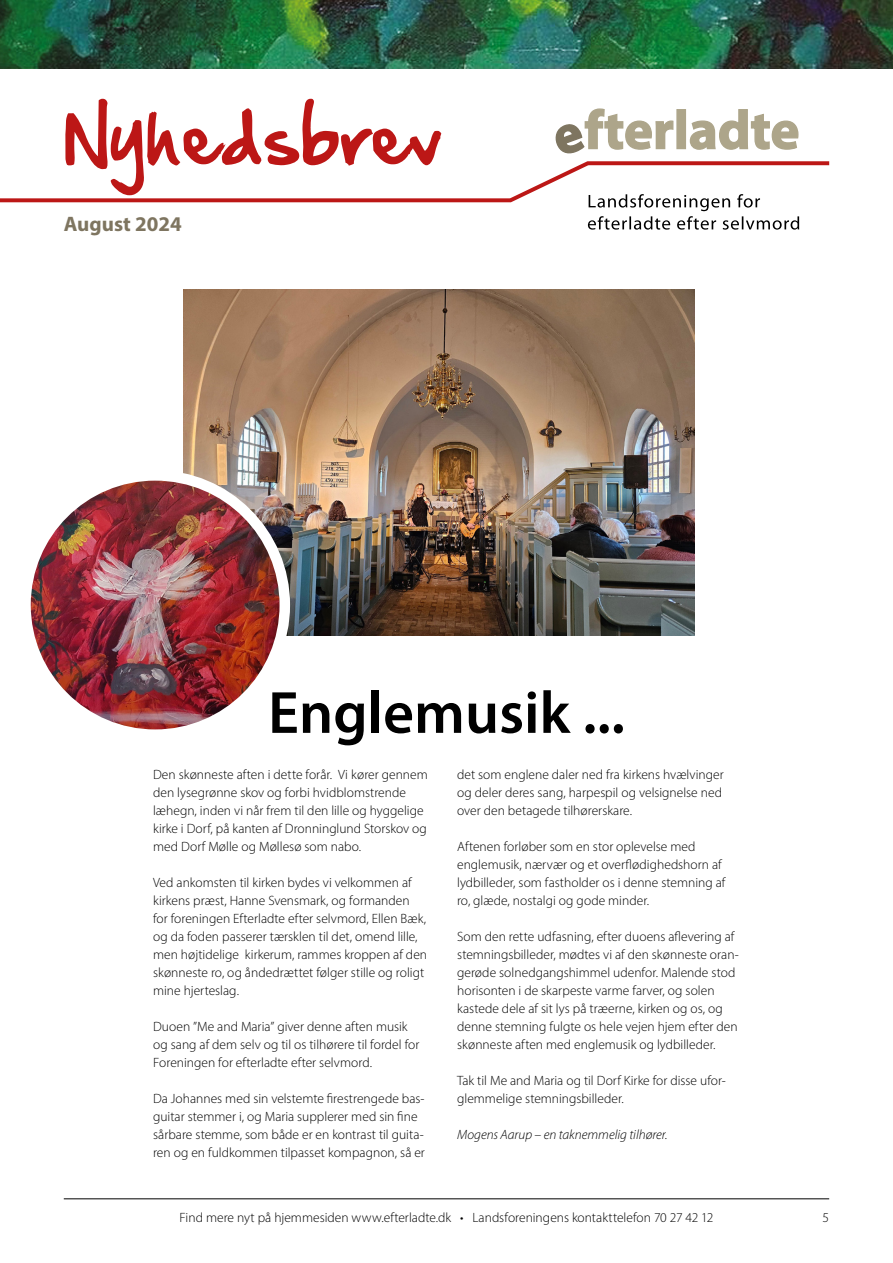
<style>
.page{position:relative;width:893px;height:1263px;background:#fff}
.page>*{position:absolute;margin:0;border:0;box-sizing:border-box;transform-origin:0 0}
.t1{font:600 60px "Myriad Pro";color:#000}
.t2{font:700 21px "Myriad Pro";color:#7e7560}
.t3{font:300 13.5px/18px "Myriad Pro";color:#000}
.t4{font:italic 300 13.5px "Myriad Pro";color:#000}
</style>
<div class="page">
<hr style="left:64px;top:1198px;width:765px;height:1px;background:#000">
<img style="left:0;top:0;width:893px;height:68px">
<svg style="left:0;top:99px;width:830px;height:131px"></svg>
<img style="left:184px;top:289px;width:511px;height:347px">
<img style="left:26px;top:475px;width:259px;height:260px;border-radius:130px">
<div style="left:20px;top:470px;width:270px;height:270px;border:10px solid #fff;border-radius:50%"></div>
<h2 class="t2" style="left:64px;top:210px;width:119px">August 2024</h2>
<h1 class="t1" style="left:268px;top:674px;width:358px">Englemusik ...</h1>
<p class="t3" style="left:153px;top:765px;width:276px">Den skønneste aften i dette forår. Vi kører gennem den lysegrønne skov og forbi hvidblomstrende læhegn, inden vi når frem til den lille og hyggelige kirke i Dorf, på kanten af Dronninglund Storskov og med Dorf Mølle og Møllesø som nabo.</p>
<p class="t3" style="left:153px;top:873px;width:276px">Ved ankomsten til kirken bydes vi velkommen af kirkens præst, Hanne Svensmark, og formanden for foreningen Efterladte efter selvmord, Ellen Bæk, og da foden passerer tærsklen til det, omend lille, men højtidelige kirkerum, rammes kroppen af den skønneste ro, og åndedrættet følger stille og roligt mine hjerteslag.</p>
<p class="t3" style="left:153px;top:1017px;width:268px">Duoen ”Me and Maria” giver denne aften musik og sang af dem selv og til os tilhørere til fordel for<br>Foreningen for efterladte efter selvmord.</p>
<p class="t3" style="left:153px;top:1089px;width:273px">Da Johannes med sin velstemte firestrengede bas&shy;guitar stemmer i, og Maria supplerer med sin fine sårbare stemme, som både er en kontrast til guita&shy;ren og en fuldkommen tilpasset kompagnon, så er</p>
<p class="t3" style="left:457px;top:765px;width:268px;text-align:justify">det som englene daler ned fra kirkens hvælvinger og deler deres sang, harpespil og velsignelse ned over den betagede tilhørerskare.</p>
<p class="t3" style="left:457px;top:837px;width:270px">Aftenen forløber som en stor oplevelse med englemusik, nærvær og et overflødighedshorn af lydbilleder, som fastholder os i denne stemning af ro, glæde, nostalgi og gode minder.</p>
<p class="t3" style="left:457px;top:927px;width:283px">Som den rette udfasning, efter duoens aflevering af stemningsbilleder, mødtes vi af den skønneste oran&shy;gerøde solnedgangshimmel udenfor. Malende stod horisonten i de skarpeste varme farver, og solen kastede dele af sit lys på træerne, kirken og os, og denne stemning fulgte os hele vejen hjem efter den skønneste aften med englemusik og lydbilleder.</p>
<p class="t3" style="left:457px;top:1071px;width:270px">Tak til Me and Maria og til Dorf Kirke for disse ufor&shy;glemmelige stemningsbilleder.</p>
<p class="t4" style="left:457px;top:1126px;width:212px">Mogens Aarup – en taknemmelig tilhører.</p>
<p class="t3" style="left:179px;top:1208px;width:536px">Find mere nyt på hjemmesiden www.efterladte.dk • Landsforeningens kontakttelefon 70 27 42 12</p>
<p class="t3" style="left:823px;top:1208px;width:8px">5</p>
</div>
